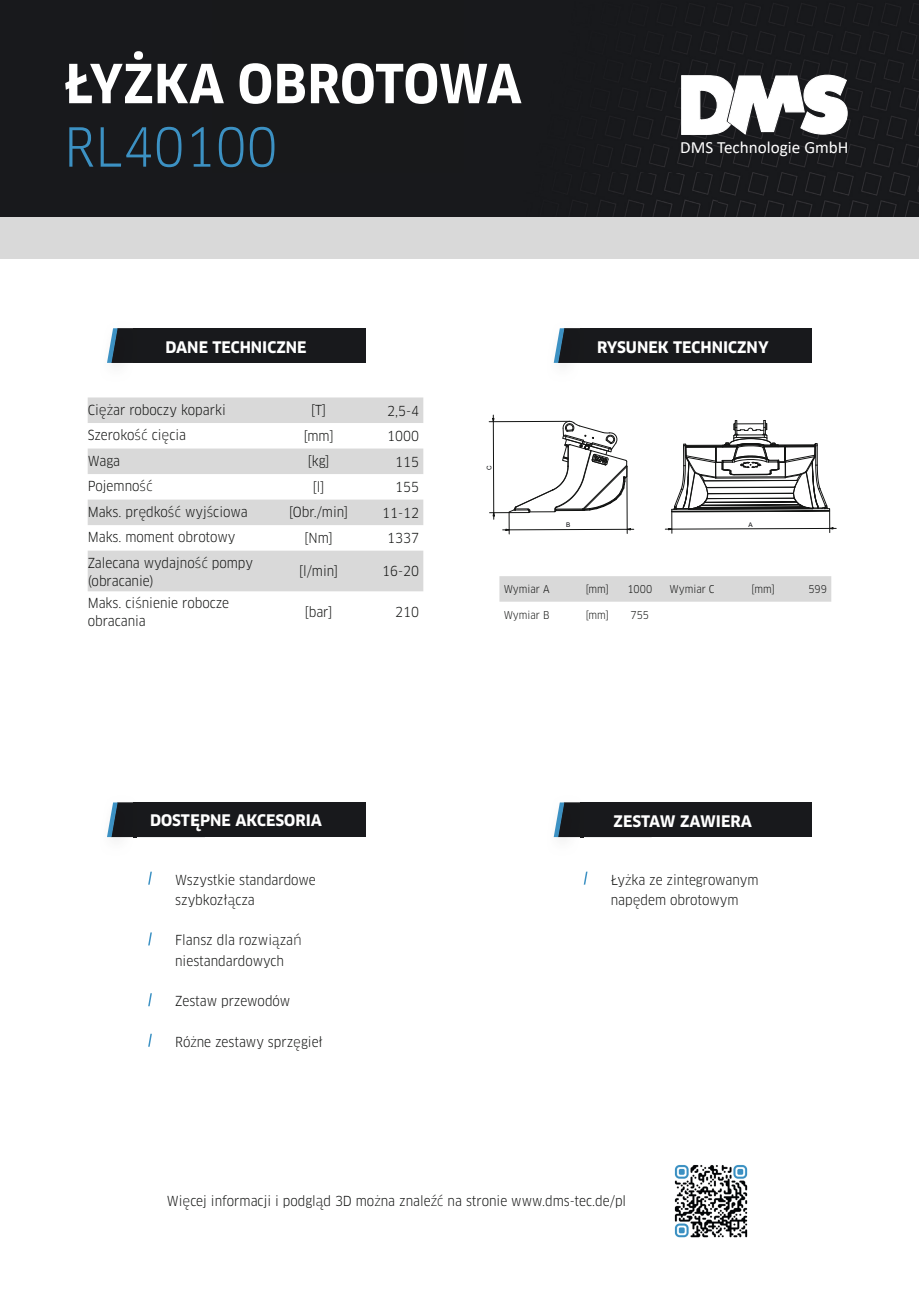
<style>
.page{position:relative;width:919px;height:1289px;background:#fff}
.page>*{position:absolute;margin:0;border:0;box-sizing:border-box;transform-origin:0 0}
.t1{font:700 condensed 52.5px "Clan OT";letter-spacing:-.01em;color:#fff}
.t2{font:condensed 52.5px "Clan OT";color:#3c91c3}
.t3{font:700 condensed 18px "Clan OT";color:#fff}
.t4{font:17.1px "Calibri";color:#fff}
.t5{font:condensed 13.5px/20.2px "Clan OT";color:#131413}
.t6{font:condensed 10.5px "Clan OT";color:#131413}
.t7{font:6.3px "Arial";color:#010305}
.s1{font-family:"Trasandina";font-stretch:normal;font-size:59.55px}
.s2{font-family:"Trasandina";font-weight:200;font-stretch:normal;font-size:16.35px}
.s3{font-family:"Trasandina";font-weight:200;font-stretch:normal;font-size:16.2px}
.s4{font-family:"Trasandina";font-weight:200;font-stretch:normal;font-size:16.2px;color:#d9d9d9}
.s5{font-family:"Trasandina";font-weight:200;font-stretch:normal;font-size:16.2px;color:#fff}
.s6{font-family:"Macha";font-stretch:normal;font-size:23.1px}
.s7{font-family:"Trasandina";font-weight:200;font-stretch:normal;font-size:16.5px}
</style>
<div class="page">
<div style="left:0;top:0;width:918px;height:218px;background:#18191c"></div>
<img style="left:213px;top:5px;width:705px;height:213px">
<div style="left:0;top:218px;width:918px;height:41px;background:#d9d9d9"></div>
<svg style="left:680px;top:74px;width:168px;height:62px"></svg>
<svg style="left:148px;top:871px;width:4px;height:14px"></svg>
<svg style="left:148px;top:932px;width:4px;height:14px"></svg>
<svg style="left:148px;top:993px;width:4px;height:14px"></svg>
<svg style="left:148px;top:1033px;width:4px;height:14px"></svg>
<svg style="left:583px;top:871px;width:5px;height:14px"></svg>
<div style="left:580px;top:328px;width:231px;height:35px;background:#18191c"></div>
<svg style="left:553px;top:328px;width:27px;height:36px"></svg>
<div style="left:134px;top:328px;width:231px;height:35px;background:#18191c"></div>
<svg style="left:107px;top:328px;width:27px;height:36px"></svg>
<div style="left:580px;top:802px;width:231px;height:35px;background:#18191c"></div>
<svg style="left:553px;top:802px;width:99px;height:36px"></svg>
<div style="left:134px;top:802px;width:231px;height:35px;background:#18191c"></div>
<svg style="left:107px;top:802px;width:98px;height:36px"></svg>
<svg style="left:489px;top:415px;width:144px;height:119px"></svg>
<hr style="left:626px;top:466px;width:1px;height:67px;background:#131413">
<svg style="left:665px;top:420px;width:171px;height:113px"></svg>
<img style="left:674px;top:1165px;width:74px;height:73px">
<svg style="left:88px;top:397px;width:335px;height:194px;fill:#d9d9d9"></svg>
<div style="left:499px;top:576px;width:332px;height:25px;background:#d9d9d9"></div>
<h1 class="t1" style="left:64px;top:54px;width:459px">ŁY<span class="s1">Ż</span>KA OBROTOWA</h1>
<h1 class="t2" style="left:64px;top:116px;width:215px">RL40100</h1>
<p class="t4" style="left:680px;top:135px;width:170px">DMS Technologie GmbH</p>
<h2 class="t3" style="left:165px;top:335px;width:142px">dane techniczne</h2>
<h2 class="t3" style="left:597px;top:335px;width:173px">rysunek techniczny</h2>
<p class="t5" style="left:88px;top:399px;width:140px">Ci<span class="s2">ęż</span>ar roboczy koparki</p>
<p class="t5" style="left:311px;top:400px;width:16px">[T]</p>
<p class="t5" style="left:387px;top:400px;width:33px">2,5-4</p>
<p class="t5" style="left:88px;top:425px;width:100px">Szeroko<span class="s3">ść</span> ci<span class="s2">ę</span>cia</p>
<p class="t5" style="left:304px;top:425px;width:31px">[mm]</p>
<p class="t5" style="left:387px;top:426px;width:33px">1000</p>
<p class="t5" style="left:88px;top:450px;width:44px">Waga <span class="s4">ś</span></p>
<p class="t5" style="left:308px;top:451px;width:23px">[kg]</p>
<p class="t5" style="left:395px;top:451px;width:25px">115</p>
<p class="t5" style="left:88px;top:476px;width:67px">Pojemno<span class="s3">ść</span></p>
<p class="t5" style="left:313px;top:476px;width:13px">[l]</p>
<p class="t5" style="left:395px;top:477px;width:25px">155</p>
<p class="t5" style="left:88px;top:501px;width:161px">Maks. pr<span class="s2">ę</span>dko<span class="s3">ść</span> wyj<span class="s3">ś</span>ciowa</p>
<p class="t5" style="left:289px;top:502px;width:60px">[Obr./min]</p>
<p class="t5" style="left:382px;top:502px;width:38px">11-12</p>
<p class="t5" style="left:88px;top:527px;width:156px">Maks. moment obrotowy<span class="s5">ś</span></p>
<p class="t5" style="left:304px;top:527px;width:30px">[Nm]</p>
<p class="t5" style="left:387px;top:528px;width:33px">1337</p>
<p class="t5" style="left:88px;top:553px;width:167px;line-height:18px">Zalecana wydajno<span class="s3">ść</span> pompy (obracanie)</p>
<p class="t5" style="left:299px;top:560px;width:40px">[l/min]</p>
<p class="t5" style="left:382px;top:561px;width:38px">16-20</p>
<p class="t5" style="left:88px;top:594px;width:143px;line-height:18px">Maks. ci<span class="s3">ś</span>nienie robocze obracania</p>
<p class="t5" style="left:305px;top:601px;width:29px">[bar]</p>
<p class="t5" style="left:395px;top:602px;width:25px">210</p>
<p class="t7" style="left:485px;top:469px;width:6px;rotate:-90deg">C</p>
<p class="t7" style="left:566px;top:521px;width:6px">B</p>
<p class="t7" style="left:748px;top:520px;width:6px">A</p>
<p class="t6" style="left:503px;top:583px;width:47px">Wymiar A</p>
<p class="t6" style="left:585px;top:583px;width:25px">[mm]</p>
<p class="t6" style="left:627px;top:583px;width:26px">1000</p>
<p class="t6" style="left:669px;top:583px;width:47px">Wymiar C</p>
<p class="t6" style="left:751px;top:583px;width:25px">[mm]</p>
<p class="t6" style="left:808px;top:583px;width:20px">599</p>
<p class="t6" style="left:503px;top:608px;width:47px">Wymiar B</p>
<p class="t6" style="left:585px;top:608px;width:25px">[mm]</p>
<p class="t6" style="left:630px;top:608px;width:20px">755</p>
<h2 class="t3" style="left:150px;top:809px;width:173px">dost<span class="s6">Ę</span>pne akcesoria</h2>
<h2 class="t3" style="left:613px;top:809px;width:140px">zestaw zawiera</h2>
<p class="t5" style="left:175px;top:869px;width:142px">Wszystkie standardowe szybkozł<span class="s2">ą</span>cza</p>
<p class="t5" style="left:175px;top:930px;width:128px">Flansz dla rozwi<span class="s2">ą</span>za<span class="s7">ń </span>niestandardowych</p>
<p class="t5" style="left:175px;top:991px;width:117px">Zestaw przewodów</p>
<p class="t5" style="left:175px;top:1031px;width:149px">Ró<span class="s2">ż</span>ne zestawy sprz<span class="s3">ę</span>gieł</p>
<p class="t5" style="left:610px;top:869px;width:149px">Ły<span class="s2">ż</span>ka ze zintegrowanym nap<span class="s3">ę</span>dem obrotowym</p>
<p class="t5" style="left:167px;top:1190px;width:461px">Wi<span class="s3">ę</span>cej informacji i podgl<span class="s7">ą</span>d 3D mo<span class="s2">ż</span>na znale<span class="s2">źć</span> na stronie www.dms-tec.de/pl</p>
</div>
